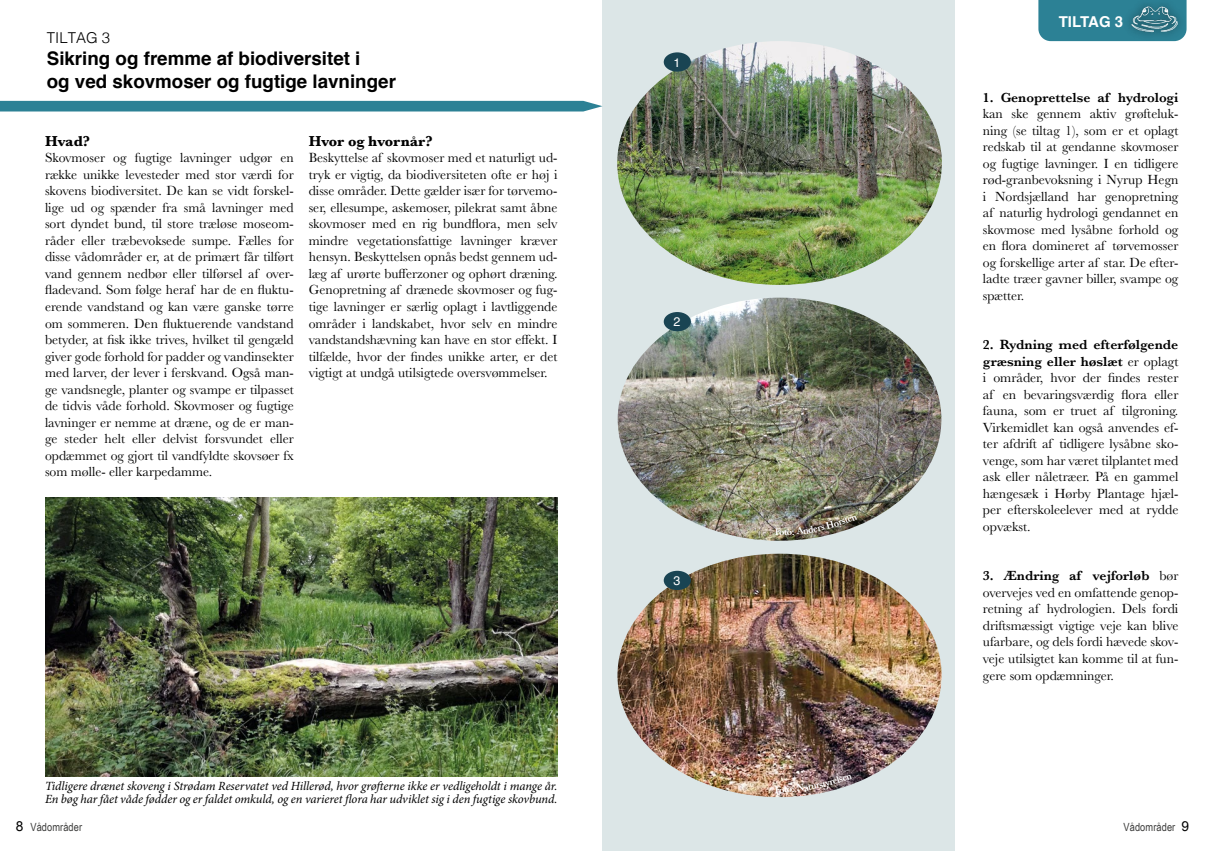
<style>
.page{position:relative;width:1205px;height:851px;background:#fff}
.page>*{position:absolute;margin:0;border:0;box-sizing:border-box;transform-origin:0 0}
.Overskrift{font:700 18.75px "Helvetica";color:#000}
.Underoverskrifter{font:700 15px "Baskerville";color:#000}
.Overskrift-2{font:700 15px "Helvetica";color:#fff}
.Overskrift-3{font:300 15px "Helvetica";color:#000}
.Brødtekst{font:13.75px/16.5px "Baskerville";color:#000;text-align:justify}
.Billedtekster{font:italic 12.5px/12.5px "Minion Pro";letter-spacing:-.005em;color:#000}
.Billedtekster-2{font:12.5px "Helvetica";color:#fff}
.t1{font:11.25px "Arial Narrow";letter-spacing:.01em;color:#3c3c3b}
.s1{font-weight:600}
.s2{font-family:"Arial";font-size:13.75px;color:#000}
</style>
<div class="page">
<div style="left:0;top:101px;width:602px;height:10px;background:#2c8195"></div>
<div style="left:1038px;top:0;width:84px;height:41px;background:#2c8195"></div>
<div style="left:1122px;top:0;width:64px;height:41px;background:#2b7f93"></div>
<img style="left:1130px;top:5px;width:49px;height:28px">
<div style="left:602px;top:0;width:353px;height:850px;background:#dce6e7"></div>
<img style="left:617px;top:553px;width:324px;height:244px">
<img style="left:618px;top:297px;width:323px;height:243px">
<img style="left:617px;top:41px;width:325px;height:244px">
<div style="left:664px;top:52px;width:27px;height:20px;background:#194453;border-radius:50%"></div>
<div style="left:664px;top:312px;width:27px;height:19px;background:#194453;border-radius:50%"></div>
<div style="left:664px;top:570px;width:27px;height:20px;background:#194453;border-radius:50%"></div>
<img style="left:45px;top:497px;width:512px;height:279px">
<svg style="left:775px;top:774px;width:77px;height:18px"></svg>
<img style="left:775px;top:514px;width:82px;height:21px">
<p class="Overskrift-3" style="left:47px;top:24px;width:65px">TILTAG 3</p>
<p class="Overskrift" style="left:47px;top:43px;width:315px">Sikring og fremme af biodiversitet i</p>
<p class="Overskrift" style="left:47px;top:66px;width:351px">og ved skovmoser og fugtige lavninger</p>
<p class="Underoverskrifter" style="left:45px;top:130px;width:47px">Hvad?</p>
<p class="Brødtekst" style="left:45px;top:150px;width:250px">Skovmoser og fugtige lavninger udgør en række unikke levesteder med stor værdi for skovens biodiversitet. De kan se vidt forskel&shy;lige ud og spænder fra små lavninger med sort dyndet bund, til store træløse moseom&shy;råder eller træbevoksede sumpe. Fælles for disse vådområder er, at de primært får tilført vand gennem nedbør eller tilførsel af over&shy;fladevand. Som følge heraf har de en fluktu&shy;erende vandstand og kan være ganske tørre om sommeren. Den fluktuerende vandstand betyder, at fisk ikke trives, hvilket til gengæld giver gode forhold for padder og vandinsekter med larver, der lever i ferskvand. Også man&shy;ge vandsnegle, planter og svampe er tilpasset de tidvis våde forhold. Skovmoser og fugtige lavninger er nemme at dræne, og de er man&shy;ge steder helt eller delvist forsvundet eller opdæmmet og gjort til vandfyldte skovsøer fx som mølle- eller karpedamme.</p>
<p class="Underoverskrifter" style="left:309px;top:130px;width:125px">Hvor og hvornår?</p>
<p class="Brødtekst" style="left:309px;top:150px;width:250px">Beskyttelse af skovmoser med et naturligt ud&shy;tryk er vigtig, da biodiversiteten ofte er høj i disse områder. Dette gælder især for tørvemo&shy;ser, ellesumpe, askemoser, pilekrat samt åbne skovmoser med en rig bundflora, men selv mindre vegetationsfattige lavninger kræver hensyn. Beskyttelsen opnås bedst gennem ud&shy;læg af urørte bufferzoner og ophørt dræning.<br>Genopretning af drænede skovmoser og fug&shy;tige lavninger er særlig oplagt i lavtliggende områder i landskabet, hvor selv en mindre vandstandshævning kan have en stor effekt. I tilfælde, hvor der findes unikke arter, er det vigtigt at undgå utilsigtede oversvømmelser.</p>
<p class="Billedtekster" style="left:45px;top:779px;width:514px">Tidligere drænet skoveng i Strødam Reservatet ved Hillerød, hvor grøfterne ikke er vedligeholdt i mange år.<br>En bøg har fået våde fødder og er faldet omkuld, og en varieret flora har udviklet sig i den fugtige skovbund.</p>
<p class="Billedtekster-2" style="left:673px;top:53px;width:8px">1</p>
<p class="Billedtekster-2" style="left:673px;top:312px;width:8px">2</p>
<p class="Billedtekster-2" style="left:673px;top:571px;width:8px">3</p>
<p class="Overskrift-2" style="left:1059px;top:9px;width:66px">TILTAG 3</p>
<p class="Brødtekst" style="left:983px;top:89px;width:197px"><span class="s1">1. Genoprettelse af hydrologi </span>kan ske gennem aktiv grøfteluk&shy;ning (se tiltag 1), som er et oplagt redskab til at gendanne skovmoser og fugtige lavninger. I en tidligere rød-granbevoksning i Nyrup Hegn i Nordsjælland har genopretning af naturlig hydrologi gendannet en skovmose med lysåbne forhold og en flora domineret af tørvemosser og forskellige arter af star. De efter&shy;ladte træer gavner biller, svampe og spætter.</p>
<p class="Brødtekst" style="left:983px;top:337px;width:197px"><span class="s1">2. Rydning med efterfølgende græsning eller høslæt</span> er oplagt i områder, hvor der findes rester af en bevaringsværdig flora eller fauna, som er truet af tilgroning.<br>Virkemidlet kan også anvendes ef&shy;ter afdrift af tidligere lysåbne sko&shy;venge, som har været tilplantet med ask eller nåletræer. På en gammel hængesæk i Hørby Plantage hjæl&shy;per efterskoleelever med at rydde opvækst.</p>
<p class="Brødtekst" style="left:983px;top:568px;width:197px"><span class="s1">3. Ændring af vejforløb</span> bør overvejes ved en omfattende genop&shy;retning af hydrologien. Dels fordi driftsmæssigt vigtige veje kan blive ufarbare, og dels fordi hævede skov&shy;veje utilsigtet kan komme til at fun&shy;gere som opdæmninger.</p>
<p class="t1" style="left:16px;top:819px;width:68px"><span class="s2">8</span> Vådområder</p>
<p class="t1" style="left:1123px;top:819px;width:67px">Vådområder <span class="s2">9</span></p>
</div>
